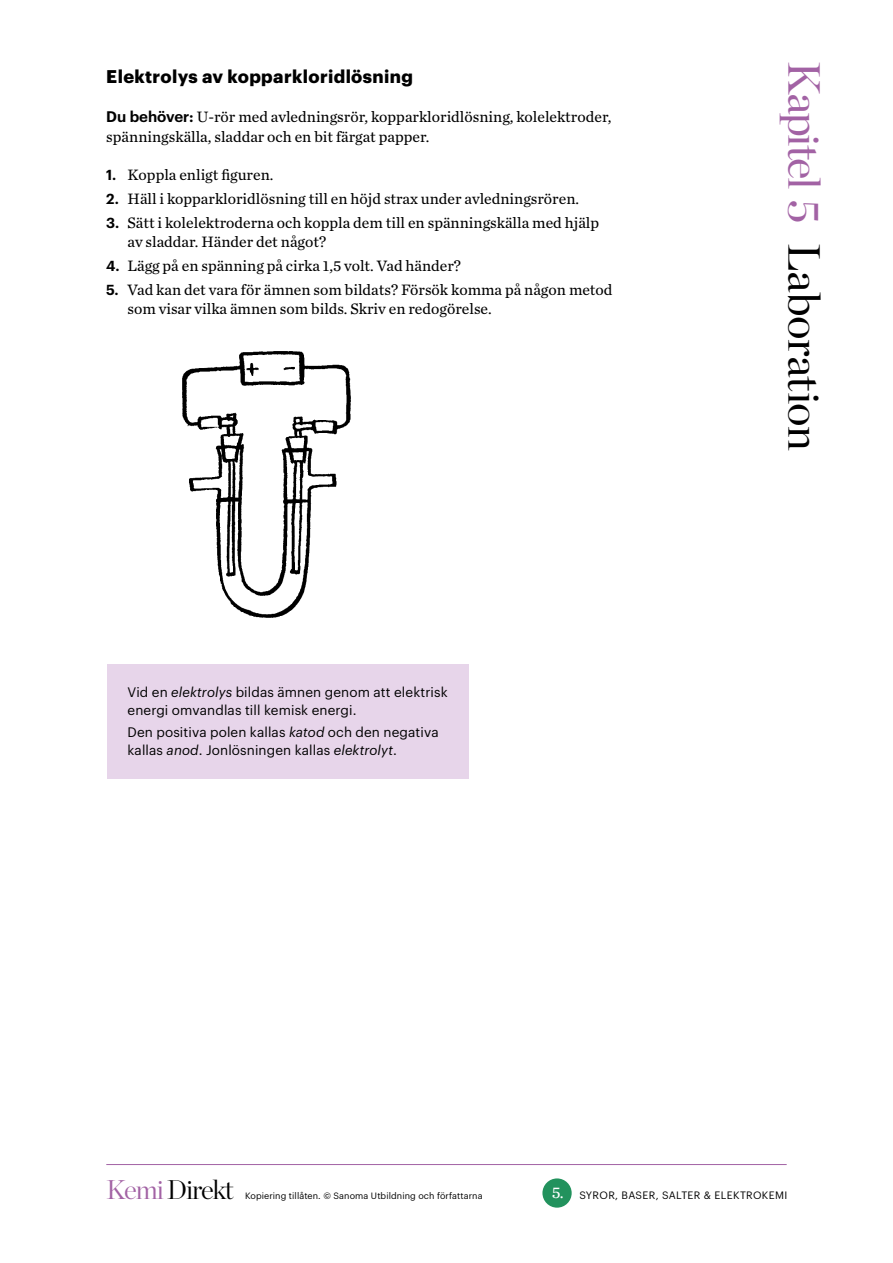
<style>
.page{position:relative;width:893px;height:1263px;background:#fff}
.page>*{position:absolute;margin:0;border:0;box-sizing:border-box;transform-origin:0 0}
.t1{font:45px "Chronicle Display";letter-spacing:-.025em;color:#000}
.t2{font:300 27px "Chronicle Display";letter-spacing:-.04em;color:#000}
.t3{font:700 18px "Graphik";letter-spacing:.02em;color:#000}
.t4{font:15.75px/19.5px "Chronicle Text G2";color:#000}
.t5{font:13.5px/18px "Graphik";letter-spacing:.01em;color:#000}
.t6{font:10.5px "Graphik";letter-spacing:.035em;color:#000}
.t7{font:9px "Graphik";letter-spacing:.01em;color:#000}
.s1{font-family:"Graphik";font-weight:600;font-size:15px}
.s2{font-family:"Graphik";font-weight:600;font-size:14.25px}
.s3{font-style:italic}
.s4{color:#a262a4}
.s5{font-family:"Chronicle Text G2";font-size:16.8px;color:#fff}
</style>
<div class="page">
<div style="left:542px;top:1178px;width:30px;height:30px;background:#22925d;border-radius:50%"></div>
<hr style="left:106px;top:1164px;width:681px;height:1px;background:#a262a4">
<div style="left:107px;top:664px;width:362px;height:115px;background:#e7d5ea"></div>
<img style="left:182px;top:351px;width:169px;height:267px">
<p class="t3" style="left:106px;top:63px;width:308px">Elektrolys av kopparkloridlösning</p>
<p class="t4" style="left:106px;top:106px;width:507px"><span class="s1">Du behöver:</span> U-rör med avledningsrör, kopparkloridlösning, kolelektroder, spänningskälla, sladdar och en bit färgat papper.</p>
<p class="t4" style="left:106px;top:164px;width:169px"><span class="s2">1.</span> Koppla enligt figuren.</p>
<p class="t4" style="left:106px;top:188px;width:474px"><span class="s2">2.</span> Häll i kopparkloridlösning till en höjd strax under avledningsrören.</p>
<p class="t4" style="left:128px;top:212px;width:473px;text-indent:-21px"><span class="s2">3.</span> Sätt i kolelektroderna och koppla dem till en spänningskälla med hjälp av sladdar. Händer det något?</p>
<p class="t4" style="left:106px;top:255px;width:356px"><span class="s2">4.</span> Lägg på en spänning på cirka 1,5 volt. Vad händer?</p>
<p class="t4" style="left:128px;top:279px;width:486px;text-indent:-21px"><span class="s2">5.</span> Vad kan det vara för ämnen som bildats? Försök komma på någon metod som visar vilka ämnen som bilds. Skriv en redogörelse.</p>
<p class="t5" style="left:128px;top:682px;width:322px">Vid en <span class="s3">elektrolys</span> bildas ämnen genom att elektrisk energi omvandlas till kemisk energi.</p>
<p class="t5" style="left:128px;top:722px;width:313px">Den positiva polen kallas <span class="s3">katod</span> och den negativa kallas <span class="s3">anod</span>. Jonlösningen kallas <span class="s3">elektrolyt</span>.</p>
<h1 class="t1" style="left:839px;top:61px;width:391px;rotate:90deg"><span class="s4">Kapitel 5</span> Laboration</h1>
<h2 class="t2" style="left:106px;top:1168px;width:129px"><span class="s4">Kemi</span>Direkt</h2>
<p class="t7" style="left:245px;top:1188px;width:239px">Kopiering tillåten. © Sanoma Utbildning och författarna</p>
<p class="t6" style="left:552px;top:1187px;width:237px"><span class="s5">5.</span> SYROR, BASER, SALTER &amp; ELEKTROKEMI</p>
</div>
